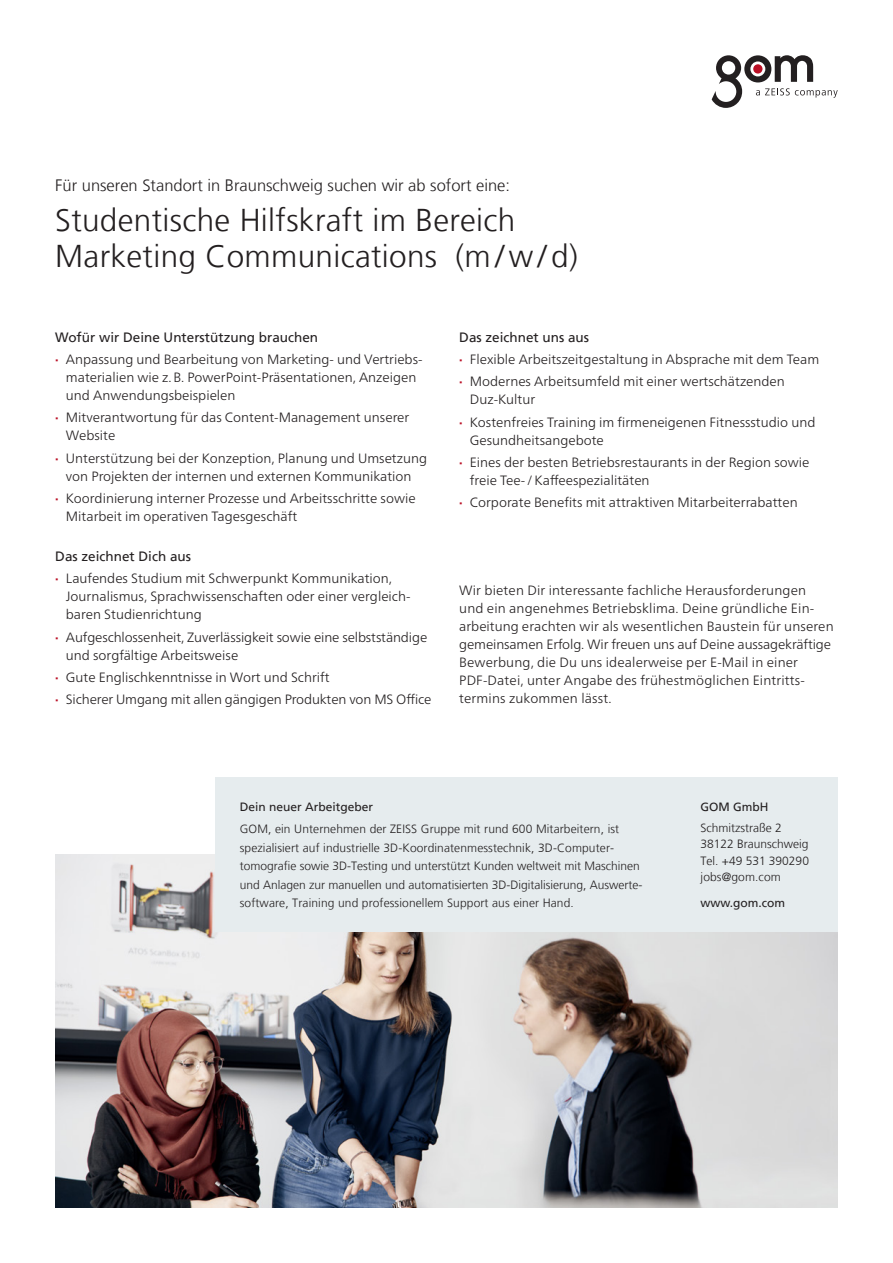
<style>
.page{position:relative;width:893px;height:1263px;background:#fff}
.page>*{position:absolute;margin:0;border:0;box-sizing:border-box;transform-origin:0 0}
.t1{font:300 31.5px/36px "Frutiger LT";letter-spacing:.01em;color:#231f20}
.t2{font:300 16.5px "Frutiger LT";color:#231f20}
.t3{font:300 13.5px/18px "Frutiger Neue LTW1 G";color:#231f20}
.t4{font:13.5px "Frutiger LT";color:#231f20}
.t5{font:300 12px/18.5px "Frutiger LT";letter-spacing:.01em;color:#231f20}
.t6{font:12px "Frutiger LT";color:#231f20}
.s1{font-weight:700;color:#ba0f25}
</style>
<div class="page">
<img style="left:55px;top:854px;width:783px;height:354px">
<svg style="left:712px;top:55px;width:126px;height:53px"></svg>
<div style="left:215px;top:777px;width:623px;height:155px;background:#e6ecee"></div>
<p class="t2" style="left:55px;top:176px;width:456px">Für unseren Standort in Braunschweig suchen wir ab sofort eine:</p>
<h1 class="t1" style="left:55px;top:203px;width:524px">Studentische Hilfskraft im Bereich<br>Marketing Communications (m /w/ d)</h1>
<p class="t4" style="left:55px;top:329px;width:264px">Wofür wir Deine Unterstützung brauchen</p>
<p class="t3" style="left:66px;top:349px;width:358px;text-indent:-11px"><span class="s1">·</span> Anpassung und Bearbeitung von Marketing- und Vertriebs&shy;materialien wie z.B. PowerPoint-Präsentationen, Anzeigen und Anwendungsbeispielen</p>
<p class="t3" style="left:66px;top:408px;width:345px;text-indent:-11px"><span class="s1">·</span> Mitverantwortung für das Content-Management unserer<br>Website</p>
<p class="t3" style="left:55px;top:448px;width:373px;text-align:center"><span class="s1">·</span> Unterstützung bei der Konzeption, Planung und Umsetzung von Projekten der internen und externen Kommunikation</p>
<p class="t3" style="left:66px;top:488px;width:351px;text-indent:-11px"><span class="s1">·</span> Koordinierung interner Prozesse und Arbeitsschritte sowie<br>Mitarbeit im operativen Tagesgeschäft</p>
<p class="t4" style="left:55px;top:549px;width:137px">Das zeichnet Dich aus</p>
<p class="t3" style="left:66px;top:569px;width:345px;text-indent:-11px"><span class="s1">·</span> Laufendes Studium mit Schwerpunkt Kommunikation,<br>Journalismus, Sprachwissenschaften oder einer vergleich&shy;baren Studienrichtung</p>
<p class="t3" style="left:66px;top:627px;width:363px;text-indent:-11px"><span class="s1">·</span> Aufgeschlossenheit, Zuverlässigkeit sowie eine selbstständige und sorgfältige Arbeitsweise</p>
<p class="t3" style="left:55px;top:665px;width:378px;line-height:22.2px"><span class="s1">·</span> Gute Englischkenntnisse in Wort und Schrift<br><span class="s1">·</span> Sicherer Umgang mit allen gängigen Produkten von MS Office</p>
<p class="t4" style="left:459px;top:329px;width:131px">Das zeichnet uns aus</p>
<p class="t3" style="left:459px;top:347px;width:361px;line-height:22.2px"><span class="s1">·</span> Flexible Arbeitszeitgestaltung in Absprache mit dem Team <span class="s1">·</span> Modernes Arbeitsumfeld mit einer wertschätzenden</p>
<p class="t3" style="left:459px;top:387px;width:358px;line-height:22.2px;text-indent:11px">Duz-Kultur<br><span class="s1">·</span> Kostenfreies Training im firmeneigenen Fitnessstudio und</p>
<p class="t3" style="left:459px;top:428px;width:352px;line-height:22.2px;text-indent:11px">Gesundheitsangebote<br><span class="s1">·</span> Eines der besten Betriebsrestaurants in der Region sowie</p>
<p class="t3" style="left:459px;top:468px;width:340px;line-height:22.2px;text-indent:11px">freie Tee- /Kaffeespezialitäten<br><span class="s1">·</span> Corporate Benefits mit attraktiven Mitarbeiterrabatten</p>
<p class="t3" style="left:459px;top:581px;width:376px">Wir bieten Dir interessante fachliche Herausforderungen und ein angenehmes Betriebsklima. Deine gründliche Ein&shy;arbeitung erachten wir als wesentlichen Baustein für unseren gemeinsamen Erfolg. Wir freuen uns auf Deine aussagekräftige Bewerbung, die Du uns idealerweise per E-Mail in einer PDF-Datei, unter Angabe des frühestmöglichen Eintritts&shy;termins zukommen lässt.</p>
<p class="t6" style="left:240px;top:799px;width:135px">Dein neuer Arbeitgeber</p>
<p class="t5" style="left:240px;top:820px;width:404px">GOM, ein Unternehmen der ZEISS Gruppe mit rund 600 Mitarbeitern, ist spezialisiert auf industrielle 3D-Koordinatenmesstechnik, 3D-Computer&shy;tomografie sowie 3D-Testing und unterstützt Kunden weltweit mit Maschinen und Anlagen zur manuellen und automatisierten 3D-Digitalisierung, Auswerte&shy;software, Training und professionellem Support aus einer Hand.</p>
<p class="t6" style="left:701px;top:799px;width:69px">GOM GmbH</p>
<p class="t5" style="left:701px;top:819px;width:110px;line-height:16.5px">Schmitzstraße 2<br>38122 Braunschweig<br>Tel. +49 531 390290 jobs@gom.com</p>
<p class="t6" style="left:701px;top:896px;width:86px">www.gom.com</p>
</div>
